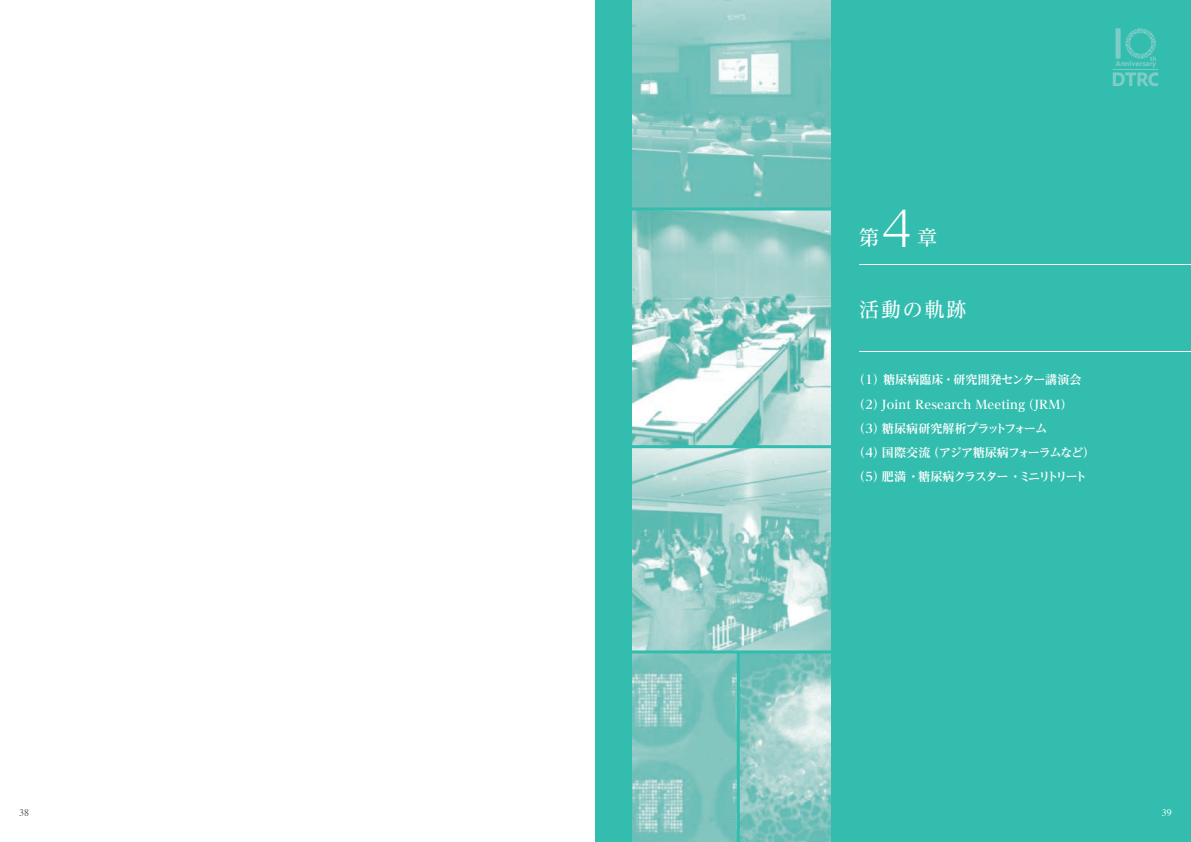
<style>
.page{position:relative;width:1191px;height:842px;background:#fff}
.page>*{position:absolute;margin:0;border:0;box-sizing:border-box;transform-origin:0 0}
.t1{font:300 48px "Reim Pro";color:#fff}
.t2{font:500 20px "Reim Pro";letter-spacing:.09em;color:#fff}
.t3{font:700 12px/24px "Reim Pro";letter-spacing:.01em;color:#fff}
.t4{font:10px "Times";color:#57585a}
.t5{font:10px "Times";color:#fff}
.t6{font:700 7.7px "MO Citrine Pro";color:#7dccc6}
.t7{font:700 6.9px "MO Citrine Pro";color:#7dccc6}
</style>
<div class="page">
<div style="left:831px;top:0;width:360px;height:842px;background:#32bdae"></div>
<div style="left:595px;top:0;width:37px;height:842px;background:#32bdae"></div>
<img style="left:632px;top:0;width:199px;height:208px">
<img style="left:740px;top:653px;width:91px;height:189px">
<img style="left:632px;top:653px;width:104px;height:189px">
<img style="left:632px;top:210px;width:199px;height:440px">
<hr style="left:623px;top:208px;width:222px;height:2px;background:#32bdae">
<hr style="left:623px;top:445px;width:222px;height:3px;background:#32bdae">
<hr style="left:623px;top:650px;width:222px;height:3px;background:#32bdae">
<svg style="left:736px;top:653px;width:4px;height:189px"></svg>
<hr style="left:859px;top:264px;width:332px;height:1px;background:#fff">
<hr style="left:859px;top:351px;width:332px;height:1px;background:#fff">
<svg style="left:1112px;top:72px;width:46px;height:14px"></svg>
<div style="left:1115px;top:28px;width:5px;height:31px;background:#7dccc6"></div>
<svg style="left:1125px;top:28px;width:31px;height:31px"></svg>
<hr style="left:1112px;top:69px;width:46px;height:1px;background:#7dccc6">
<p class="t7" style="left:1150px;top:53px;width:8px">th</p>
<p class="t6" style="left:1115px;top:58px;width:42px">Anniversary</p>
<h1 class="t1" style="left:882px;top:189px;width:31px">4</h1>
<h2 class="t2" style="left:859px;top:221px;width:21px">第</h2>
<h2 class="t2" style="left:917px;top:221px;width:21px">章</h2>
<h2 class="t2" style="left:859px;top:293px;width:109px">活動の軌跡</h2>
<p class="t3" style="left:853px;top:368px;width:243px">（1）糖尿病臨床・研究開発センター講演会（2）Joint Research Meeting（JRM）（3）糖尿病研究解析プラットフォーム<br>（4）国際交流（アジア糖尿病フォーラムなど）（5）肥満 ・糖尿病クラスター ・ミニリトリート</p>
<p class="t4" style="left:19px;top:803px;width:11px">38</p>
<p class="t5" style="left:1161px;top:803px;width:11px">39</p>
</div>
